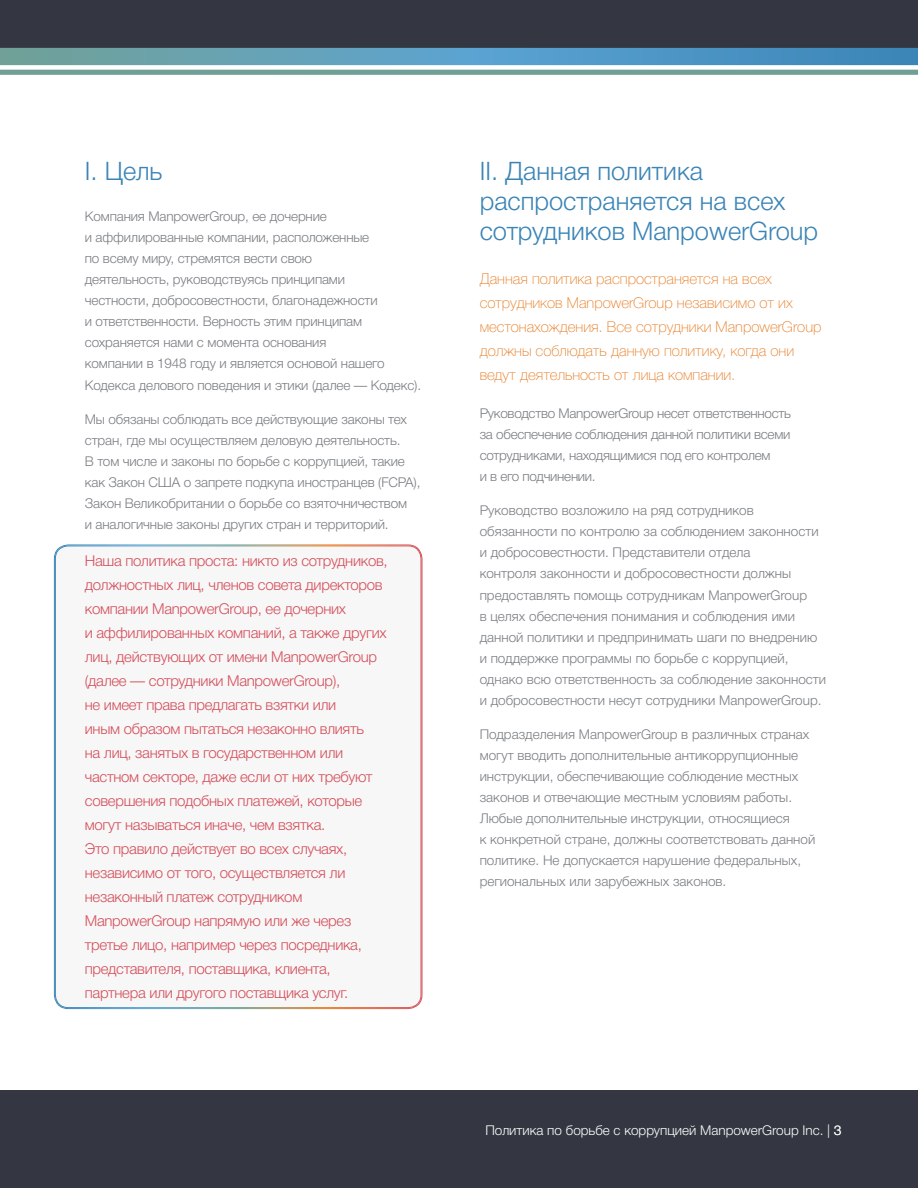
<style>
.page{position:relative;width:918px;height:1188px;background:#343741}
.page>*{position:absolute;margin:0;border:0;box-sizing:border-box;transform-origin:0 0}
.t1{font:300 25.5px/30px "Helvetica Neue Cyr";color:#3a84b6}
.t2{font:300 15px/24px "Helvetica Neue Cyr";letter-spacing:-.02em;color:#d44e5b}
.t3{font:100 15px/24px "Helvetica Neue Cyr";color:#e77c22}
.t4{font:300 13.5px/21px "Helvetica Neue Cyr";letter-spacing:-.01em;color:#797d82}
.t5{font:300 13.5px "Helvetica Neue Cyr";color:#fff}
</style>
<div class="page">
<div style="left:0;top:54px;width:918px;height:1036px;background:#fff"></div>
<svg style="left:0;top:48px;width:918px;height:17px;background:#599bbb"></svg>
<svg style="left:0;top:70px;width:918px;height:5px;background:#75a398"></svg>
<div style="left:55px;top:545px;width:367px;height:463px;background:#f7f7f7;border-radius:14px"></div>
<h1 class="t1" style="left:85px;top:156px;width:79px">I. Цель</h1>
<p class="t4" style="left:85px;top:206px;width:338px">Компания ManpowerGroup, ее дочерние<br>и аффилированные компании, расположенные<br>по всему миру, стремятся вести свою<br>деятельность, руководствуясь принципами<br>честности, добросовестности, благонадежности<br>и ответственности. Верность этим принципам сохраняется нами с момента основания<br>компании в 1948 году и является основой нашего Кодекса делового поведения и этики (далее — Кодекс).</p>
<p class="t4" style="left:85px;top:409px;width:337px">Мы обязаны соблюдать все действующие законы тех стран, где мы осуществляем деловую деятельность.<br>В том числе и законы по борьбе с коррупцией, такие как Закон США о запрете подкупа иностранцев (FCPA), Закон Великобритании о борьбе со взяточничеством<br>и аналогичные законы других стран и территорий.</p>
<p class="t2" style="left:85px;top:549px;width:304px">Наша политика проста: никто из сотрудников, должностных лиц, членов совета директоров компании ManpowerGroup, ее дочерних<br>и аффилированных компаний, а также других лиц, действующих от имени ManpowerGroup (далее — сотрудники ManpowerGroup),<br>не имеет права предлагать взятки или<br>иным образом пытаться незаконно влиять<br>на лиц, занятых в государственном или частном секторе, даже если от них требуют совершения подобных платежей, которые могут называться иначе, чем взятка.<br>Это правило действует во всех случаях, независимо от того, осуществляется ли незаконный платеж сотрудником ManpowerGroup напрямую или же через третье лицо, например через посредника, представителя, поставщика, клиента, партнера или другого поставщика услуг.</p>
<h1 class="t1" style="left:480px;top:156px;width:340px">II. Данная политика распространяется на всех сотрудников ManpowerGroup</h1>
<p class="t3" style="left:480px;top:267px;width:343px">Данная политика распространяется на всех сотрудников ManpowerGroup независимо от их местонахождения. Все сотрудники ManpowerGroup должны соблюдать данную политику, когда они ведут деятельность от лица компании.</p>
<p class="t4" style="left:480px;top:403px;width:313px">Руководство ManpowerGroup несет ответственность за обеспечение соблюдения данной политики всеми сотрудниками, находящимися под его контролем<br>и в его подчинении.</p>
<p class="t4" style="left:480px;top:500px;width:348px">Руководство возложило на ряд сотрудников обязанности по контролю за соблюдением законности и добросовестности. Представители отдела<br>контроля законности и добросовестности должны предоставлять помощь сотрудникам ManpowerGroup<br>в целях обеспечения понимания и соблюдения ими данной политики и предпринимать шаги по внедрению и поддержке программы по борьбе с коррупцией, однако всю ответственность за соблюдение законности и добросовестности несут сотрудники ManpowerGroup.</p>
<p class="t4" style="left:480px;top:724px;width:337px">Подразделения ManpowerGroup в различных странах могут вводить дополнительные антикоррупционные инструкции, обеспечивающие соблюдение местных законов и отвечающие местным условиям работы.<br>Любые дополнительные инструкции, относящиеся<br>к конкретной стране, должны соответствовать данной политике. Не допускается нарушение федеральных, региональных или зарубежных законов.</p>
<p class="t5" style="left:485px;top:1123px;width:358px">Политика по борьбе с коррупцией ManpowerGroup Inc. | 3</p>
</div>
